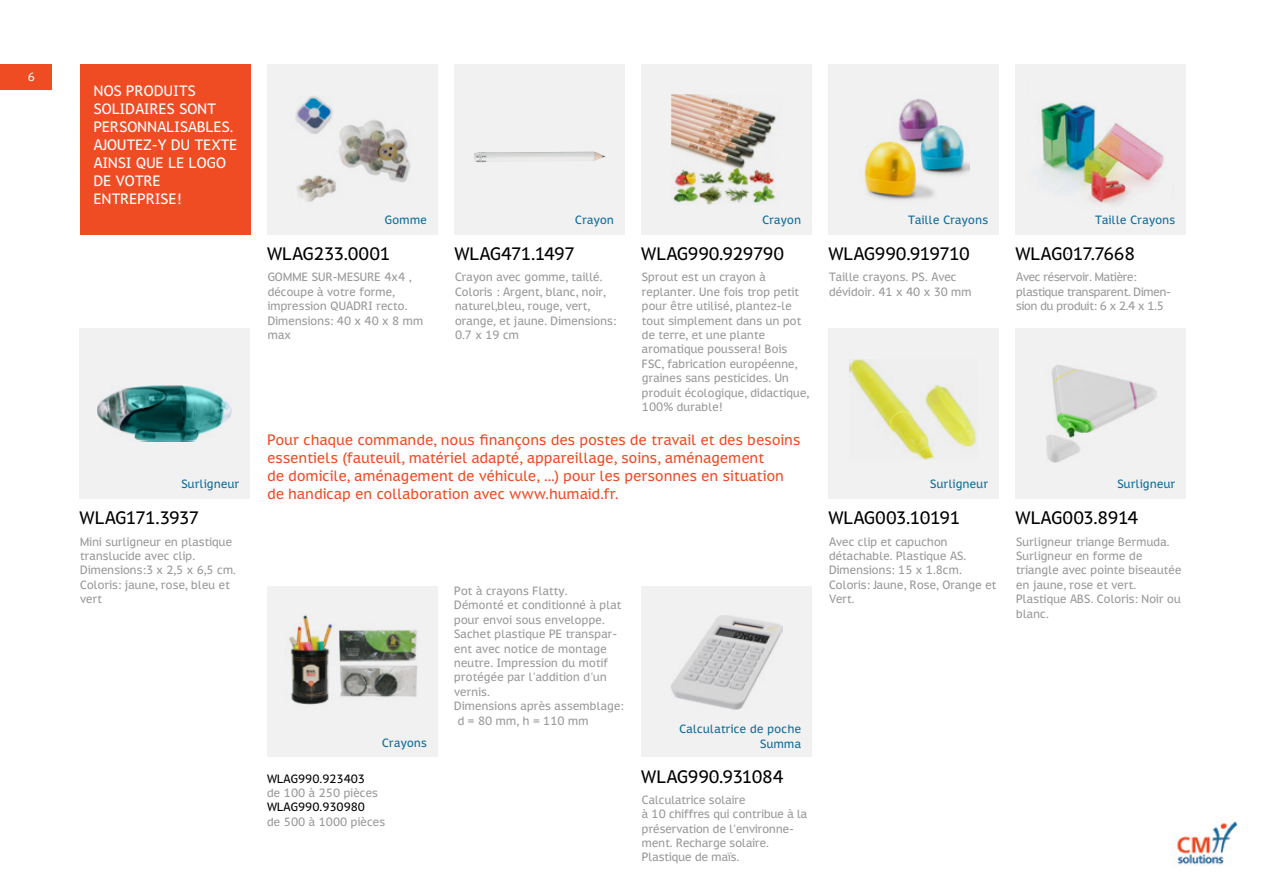
<style>
.page{position:relative;width:1263px;height:893px;background:#fff}
.page>*{position:absolute;margin:0;border:0;box-sizing:border-box;transform-origin:0 0}
.t1{font:18px "Meneghino";letter-spacing:-.015em;color:#000}
.t2{font:18px "Meneghino";letter-spacing:-.04em;color:#000}
.t3{font:15px/18px "Meneghino";letter-spacing:.005em;color:#ef4c24}
.t4{font:15px/18px "Meneghino";color:#fff}
.t5{font:12px/14.4px "Meneghino";letter-spacing:-.005em;color:#999}
.t6{font:12px/14.4px "Meneghino";letter-spacing:.015em;color:#0e6b9a;text-align:right}
.t7{font:12px/14.4px "Meneghino";letter-spacing:-.03em;color:#999}
.t8{font:12px "Meneghino";color:#000}
.t9{font:12px "Meneghino";color:#fff}
</style>
<div class="page">
<div style="left:641px;top:586px;width:170px;height:171px;background:#f1f1f2"></div>
<div style="left:267px;top:586px;width:170px;height:171px;background:#f1f1f2"></div>
<div style="left:828px;top:328px;width:170px;height:170px;background:#f1f1f2"></div>
<div style="left:1015px;top:328px;width:171px;height:170px;background:#f1f1f2"></div>
<div style="left:641px;top:64px;width:170px;height:170px;background:#f1f1f2"></div>
<div style="left:828px;top:64px;width:170px;height:170px;background:#f1f1f2"></div>
<div style="left:1015px;top:64px;width:170px;height:170px;background:#f1f1f2"></div>
<div style="left:267px;top:64px;width:170px;height:170px;background:#f1f1f2"></div>
<div style="left:454px;top:64px;width:170px;height:170px;background:#f1f1f2"></div>
<div style="left:80px;top:328px;width:170px;height:170px;background:#f1f1f2"></div>
<img style="left:1039px;top:102px;width:125px;height:103px">
<img style="left:849px;top:359px;width:128px;height:101px">
<img style="left:1046px;top:365px;width:110px;height:98px">
<img style="left:295px;top:96px;width:116px;height:106px">
<img style="left:474px;top:152px;width:131px;height:10px">
<img style="left:671px;top:94px;width:105px;height:110px">
<img style="left:864px;top:98px;width:105px;height:102px">
<img style="left:98px;top:386px;width:134px;height:55px">
<img style="left:671px;top:615px;width:111px;height:94px">
<img style="left:289px;top:614px;width:129px;height:91px">
<div style="left:80px;top:64px;width:170px;height:170px;background:#ef4c24"></div>
<div style="left:0;top:64px;width:51px;height:25px;background:#ef4c24"></div>
<img style="left:1172px;top:821px;width:66px;height:44px">
<p class="t9" style="left:28px;top:67px;width:9px">6</p>
<p class="t4" style="left:94px;top:82px;width:145px">NOS PRODUITS<br>SOLIDAIRES SONT<br>PERSONNALISABLES.<br>AJOUTEZ-Y DU TEXTE<br>AINSI QUE LE LOGO<br>DE VOTRE<br>ENTREPRISE!</p>
<p class="t6" style="left:385px;top:213px;width:44px">Gomme</p>
<p class="t6" style="left:575px;top:213px;width:40px">Crayon</p>
<p class="t6" style="left:762px;top:213px;width:40px">Crayon</p>
<p class="t6" style="left:908px;top:213px;width:82px">Taille Crayons</p>
<p class="t6" style="left:1095px;top:213px;width:82px">Taille Crayons</p>
<h1 class="t1" style="left:267px;top:240px;width:125px">WLAG233.0001</h1>
<p class="t5" style="left:268px;top:270px;width:157px">GOMME SUR-MESURE 4x4 , découpe à votre forme, impression QUADRI recto.<br>Dimensions: 40 x 40 x 8 mm max</p>
<h1 class="t1" style="left:454px;top:240px;width:122px">WLAG471.1497</h1>
<p class="t5" style="left:455px;top:270px;width:163px">Crayon avec gomme, taillé.<br>Coloris : Argent, blanc, noir, naturel,bleu, rouge, vert, orange, et jaune. Dimensions:<br>0.7 x 19 cm</p>
<h1 class="t1" style="left:641px;top:240px;width:144px">WLAG990.929790</h1>
<p class="t5" style="left:642px;top:270px;width:169px">Sprout est un crayon à replanter. Une fois trop petit pour être utilisé, plantez-le tout simplement dans un pot de terre, et une plante aromatique poussera! Bois<br>FSC, fabrication européenne, graines sans pesticides. Un produit écologique, didactique,<br>100% durable!</p>
<h1 class="t1" style="left:828px;top:240px;width:143px">WLAG990.919710</h1>
<h1 class="t1" style="left:1015px;top:240px;width:121px">WLAG017.7668</h1>
<p class="t5" style="left:829px;top:270px;width:144px">Taille crayons. PS. Avec dévidoir. 41 x 40 x 30 mm</p>
<p class="t7" style="left:1016px;top:270px;width:156px">Avec réservoir. Matière: plastique transparent. Dimen&shy;sion du produit: 6 x 2.4 x 1.5</p>
<p class="t6" style="left:181px;top:477px;width:60px">Surligneur</p>
<p class="t3" style="left:267px;top:431px;width:535px">Pour chaque commande, nous finançons des postes de travail et des besoins essentiels (fauteuil, matériel adapté, appareillage, soins, aménagement<br>de domicile, aménagement de véhicule, ...) pour les personnes en situation de handicap en collaboration avec www.humaid.fr.</p>
<p class="t6" style="left:930px;top:477px;width:60px">Surligneur</p>
<p class="t6" style="left:1117px;top:477px;width:60px">Surligneur</p>
<h1 class="t2" style="left:80px;top:504px;width:121px">WLAG171.3937</h1>
<h1 class="t1" style="left:828px;top:504px;width:133px">WLAG003.10191</h1>
<h1 class="t1" style="left:1015px;top:504px;width:124px">WLAG003.8914</h1>
<p class="t5" style="left:80px;top:534px;width:157px">Mini surligneur en plastique translucide avec clip.<br>Dimensions:3 x 2,5 x 6,5 cm.<br>Coloris: jaune, rose, bleu et vert</p>
<p class="t6" style="left:382px;top:736px;width:47px">Crayons</p>
<p class="t5" style="left:454px;top:584px;width:171px">Pot à crayons Flatty.<br>Démonté et conditionné à plat pour envoi sous enveloppe.<br>Sachet plastique PE transpar&shy;ent avec notice de montage neutre. Impression du motif protégée par l'addition d'un vernis.<br>Dimensions après assemblage: d = 80 mm, h = 110 mm</p>
<p class="t5" style="left:829px;top:534px;width:169px">Avec clip et capuchon détachable. Plastique AS.<br>Dimensions: 15 x 1.8cm.<br>Coloris: Jaune, Rose, Orange et<br>Vert.</p>
<p class="t5" style="left:1016px;top:534px;width:167px">Surligneur triange Bermuda.<br>Surligneur en forme de triangle avec pointe biseautée en jaune, rose et vert.<br>Plastique ABS. Coloris: Noir ou blanc.</p>
<p class="t6" style="left:679px;top:722px;width:123px">Calculatrice de poche<br>Summa</p>
<p class="t8" style="left:267px;top:769px;width:99px">WLAG990.923403</p>
<p class="t5" style="left:267px;top:786px;width:113px">de 100 à 250 pièces</p>
<p class="t8" style="left:267px;top:798px;width:99px">WLAG990.930980</p>
<p class="t5" style="left:267px;top:815px;width:120px">de 500 à 1000 pièces</p>
<h1 class="t1" style="left:641px;top:762px;width:144px">WLAG990.931084</h1>
<p class="t5" style="left:642px;top:793px;width:167px">Calculatrice solaire<br>à 10 chiffres qui contribue à la préservation de l'environne&shy;ment. Recharge solaire.<br>Plastique de maïs.</p>
</div>
